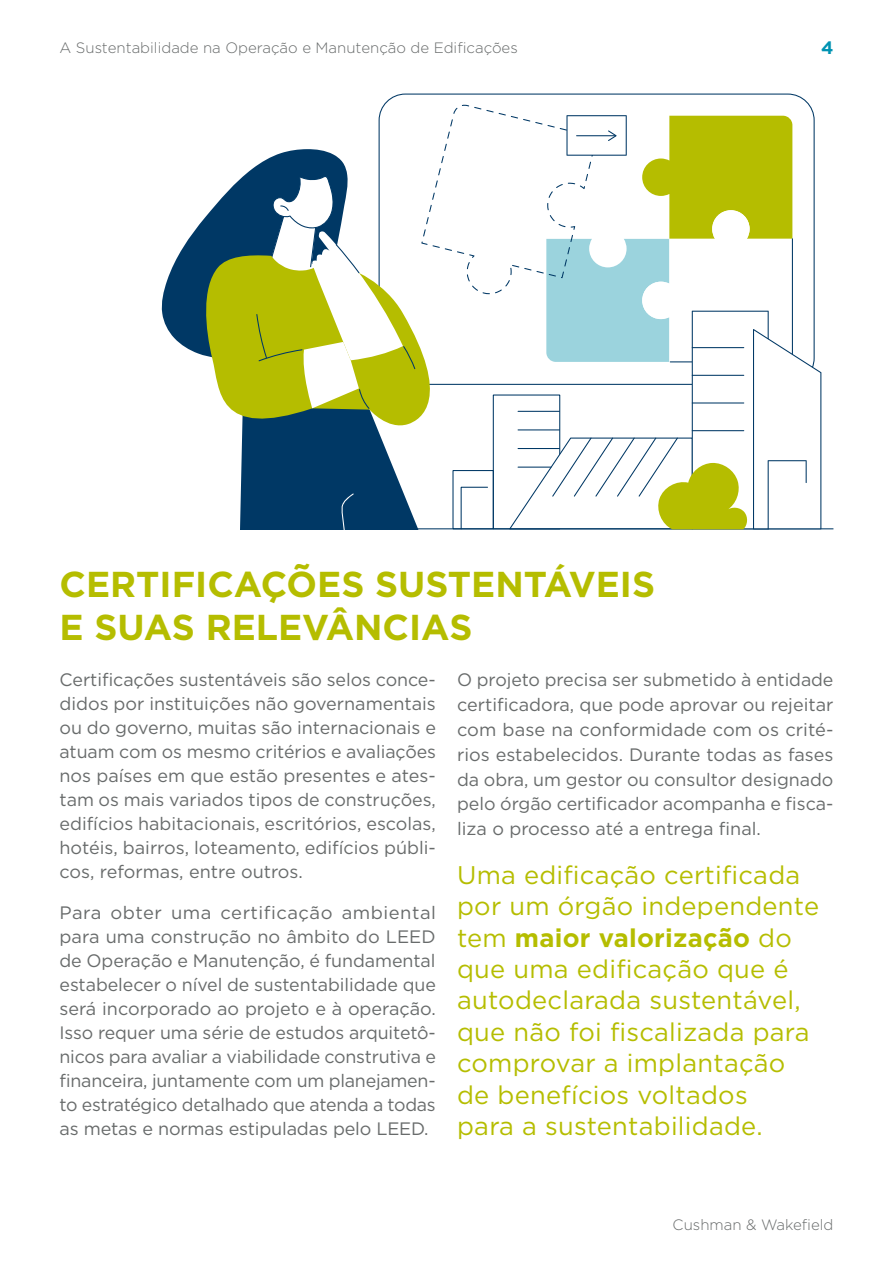
<style>
.page{position:relative;width:893px;height:1263px;background:#fff}
.page>*{position:absolute;margin:0;border:0;box-sizing:border-box;transform-origin:0 0}
.t1{font:700 36px/43.2px "Gotham";color:#b5bd00}
.t2{font:25.5px/31.5px "Gotham";letter-spacing:.01em;color:#b5bd00}
.t3{font:18px/24px "Gotham";letter-spacing:-.005em;color:#686b6b;text-align:justify}
.t4{font:700 18px "Gotham";color:#0093b2}
.t5{font:300 15px "Gotham";color:#686b6b}
.s1{font-weight:700}
</style>
<div class="page">
<svg style="left:162px;top:105px;width:671px;height:425px"></svg>
<hr style="left:518px;top:411px;width:41px;height:1px;background:#003865">
<hr style="left:518px;top:429px;width:41px;height:1px;background:#003865">
<hr style="left:518px;top:448px;width:41px;height:1px;background:#003865">
<hr style="left:518px;top:467px;width:33px;height:1px;background:#003865">
<p class="t5" style="left:60px;top:38px;width:460px">A Sustentabilidade na Operação e Manutenção de Edificações</p>
<p class="t4" style="left:821px;top:36px;width:14px">4</p>
<h1 class="t1" style="left:60px;top:562px;width:597px">CERTIFICAÇÕES SUSTENTÁVEIS<br>E SUAS RELEVÂNCIAS</h1>
<p class="t3" style="left:60px;top:667px;width:378px">Certificações sustentáveis são selos conce&shy;didos por instituições não governamentais ou do governo, muitas são internacionais e atuam com os mesmo critérios e avaliações nos países em que estão presentes e ates&shy;tam os mais variados tipos de construções, edifícios habitacionais, escritórios, escolas, hotéis, bairros, loteamento, edifícios públi&shy;cos, reformas, entre outros.</p>
<p class="t3" style="left:60px;top:900px;width:378px">Para obter uma certificação ambiental para uma construção no âmbito do LEED de Operação e Manutenção, é fundamental estabelecer o nível de sustentabilidade que será incorporado ao projeto e à operação.<br>Isso requer uma série de estudos arquitetô&shy;nicos para avaliar a viabilidade construtiva e financeira, juntamente com um planejamen&shy;to estratégico detalhado que atenda a todas as metas e normas estipuladas pelo LEED.</p>
<p class="t3" style="left:457px;top:667px;width:378px;line-height:24.9px">O projeto precisa ser submetido à entidade certificadora, que pode aprovar ou rejeitar com base na conformidade com os crité&shy;rios estabelecidos. Durante todas as fases da obra, um gestor ou consultor designado pelo órgão certificador acompanha e fisca&shy;liza o processo até a entrega final.</p>
<h2 class="t2" style="left:457px;top:858px;width:364px">Uma edificação certificada por um órgão independente tem <span class="s1">maior valorização</span> do que uma edificação que é autodeclarada sustentável, que não foi fiscalizada para comprovar a implantação de benefícios voltados<br>para a sustentabilidade.</h2>
<p class="t5" style="left:673px;top:1215px;width:162px">Cushman &amp; Wakefield</p>
</div>
